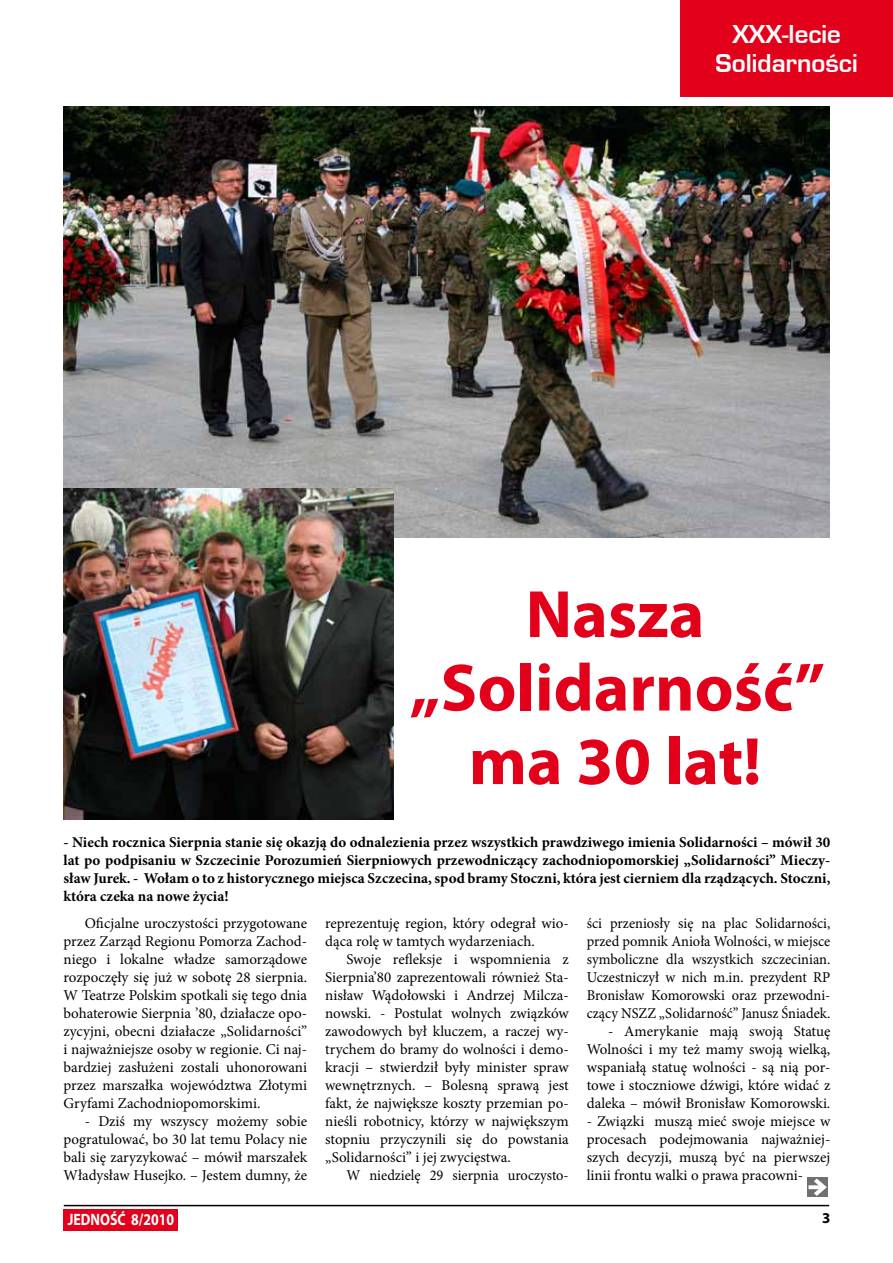
<style>
.page{position:relative;width:893px;height:1263px;background:#fff}
.page>*{position:absolute;margin:0;border:0;box-sizing:border-box;transform-origin:0 0}
.t1{font:700 67.5px/73.5px "Myriad Pro";color:#e2001a;text-align:center}
.t2{font:700 24px/28.8px "Euromode";color:#fff;text-align:center}
.t3{font:700 16.5px "Myriad Pro";color:#fff;scale:.84 1}
.t4{font:15px/18px "Minion Pro";color:#000;text-align:justify}
.t5{font:700 15px/18px "Minion Pro";color:#000;text-align:justify}
.t6{font:15px/18px "Minion Pro";color:#000;text-align:justify;scale:.96 1}
.t7{font:700 15px "Myriad Pro";color:#000}
</style>
<div class="page">
<div style="left:680px;top:0;width:213px;height:96px;background:#e2001a"></div>
<div style="left:64px;top:1209px;width:114px;height:21px;background:#e2001a"></div>
<hr style="left:64px;top:1205px;width:765px;height:1px;background:#000">
<img style="left:64px;top:106px;width:765px;height:432px">
<img style="left:64px;top:489px;width:330px;height:331px">
<svg style="left:807px;top:1177px;width:21px;height:20px"></svg>
<svg style="left:809px;top:1178px;width:18px;height:18px"></svg>
<h2 class="t2" style="left:716px;top:20px;width:144px">XXX-lecie<br>Solidarności</h2>
<h1 class="t1" style="left:410px;top:575px;width:417px">Nasza „Solidarność” ma 30 lat!</h1>
<p class="t5" style="left:64px;top:833px;width:768px">- Niech rocznica Sierpnia stanie się okazją do odnalezienia przez wszystkich prawdziwego imienia Solidarności – mówił 30 lat po podpisaniu w Szczecinie Porozumień Sierpniowych przewodniczący zachodniopomorskiej „Solidarności” Mieczy&shy;sław Jurek. - Wołam o to z historycznego miejsca Szczecina, spod bramy Stoczni, która jest cierniem dla rządzących. Stoczni, która czeka na nowe życia!</p>
<p class="t4" style="left:64px;top:914px;width:245px;text-indent:21px">Oficjalne uroczystości przygotowane przez Zarząd Regionu Pomorza Zachod&shy;niego i lokalne władze samorządowe rozpoczęły się już w sobotę 28 sierpnia.<br>W Teatrze Polskim spotkali się tego dnia bohaterowie Sierpnia ’80, działacze opo&shy;zycyjni, obecni działacze „Solidarności” i najważniejsze osoby w regionie. Ci naj&shy;bardziej zasłużeni zostali uhonorowani przez marszałka województwa Złotymi Gryfami Zachodniopomorskimi.</p>
<p class="t4" style="left:64px;top:1112px;width:245px;text-indent:21px">- Dziś my wszyscy możemy sobie pogratulować, bo 30 lat temu Polacy nie bali się zaryzykować – mówił marszałek Władysław Husejko. – Jestem dumny, że</p>
<p class="t4" style="left:325px;top:914px;width:245px">reprezentuję region, który odegrał wio&shy;dąca rolę w tamtych wydarzeniach.</p>
<p class="t4" style="left:325px;top:950px;width:245px;text-indent:21px">Swoje refleksje i wspomnienia z Sierpnia’80 zaprezentowali również Sta&shy;nisław Wądołowski i Andrzej Milcza&shy;nowski. - Postulat wolnych związków zawodowych był kluczem, a raczej wy&shy;trychem do bramy do wolności i demo&shy;kracji – stwierdził były minister spraw wewnętrznych. – Bolesną sprawą jest fakt, że największe koszty przemian po&shy;nieśli robotnicy, którzy w największym stopniu przyczynili się do powstania „Solidarności” i jej zwycięstwa.</p>
<p class="t6" style="left:346px;top:1166px;width:233px">W niedzielę 29 sierpnia uroczysto-</p>
<p class="t6" style="left:587px;top:914px;width:255px">ści przeniosły się na plac Solidarności, przed pomnik Anioła Wolności, w miejsce symboliczne dla wszystkich szczecinian.<br>Uczestniczył w nich m.in. prezydent RP Bronisław Komorowski oraz przewodni&shy;czący NSZZ „Solidarność” Janusz Śniadek.</p>
<p class="t4" style="left:587px;top:1022px;width:245px;text-indent:21px">- Amerykanie mają swoją Statuę Wolności i my też mamy swoją wielką, wspaniałą statuę wolności - są nią por&shy;towe i stoczniowe dźwigi, które widać z daleka – mówił Bronisław Komorowski.</p>
<p class="t4" style="left:587px;top:1112px;width:245px">- Związki muszą mieć swoje miejsce w procesach podejmowania najważniej&shy;szych decyzji, muszą być na pierwszej linii frontu walki o prawa pracowni-</p>
<p class="t3" style="left:68px;top:1208px;width:128px">JEDNOŚĆ 8/2010</p>
<p class="t7" style="left:822px;top:1208px;width:10px">3</p>
</div>
